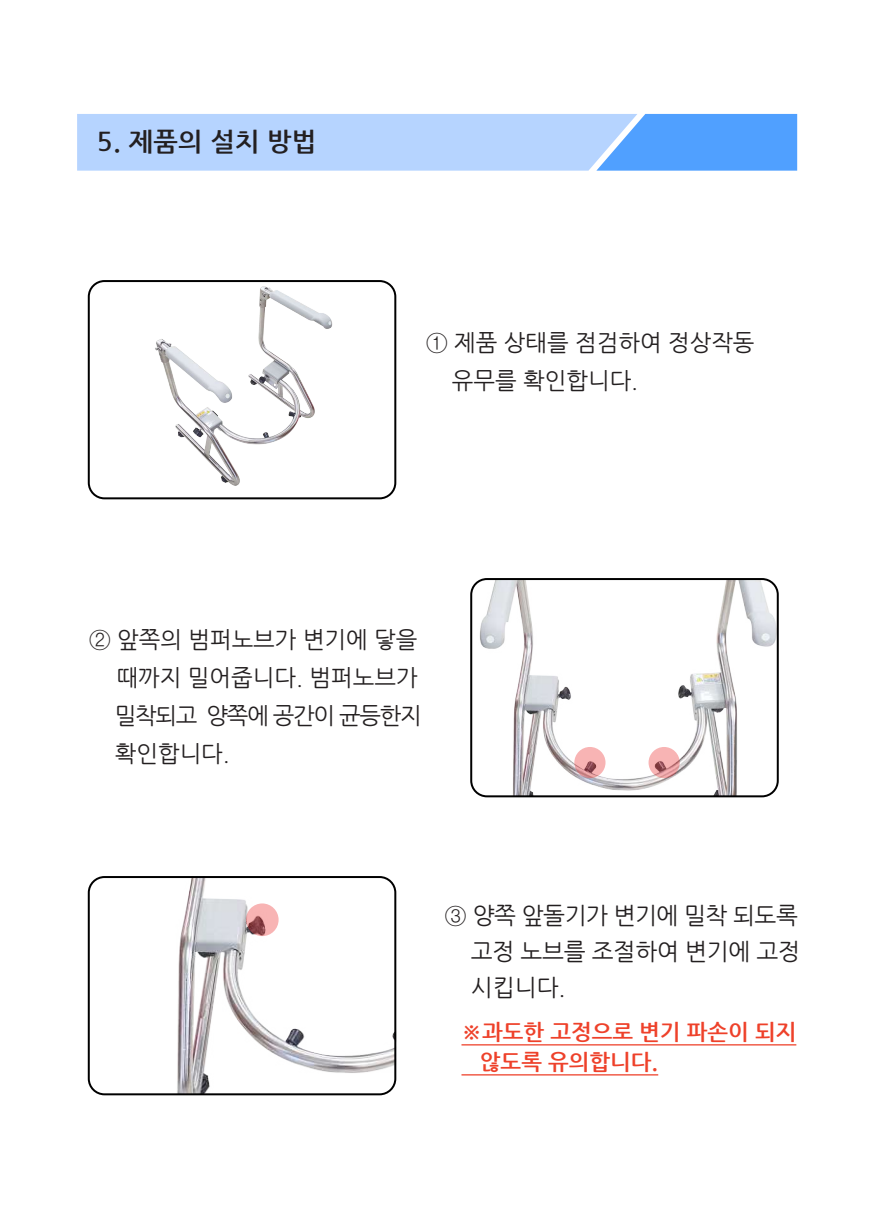
<style>
.page{position:relative;width:876px;height:1225px;background:#fff}
.page>*{position:absolute;margin:0;border:0;box-sizing:border-box;transform-origin:0 0}
.t1{font:700 26px "Nanum Gothic";letter-spacing:.01em;color:#231f20}
.t2{font:23.4px/35.8px "Nanum Gothic";letter-spacing:-.01em;color:#231f20;text-align:justify}
.t3{font:23px/38px "Nanum Gothic";color:#231f20}
.t4{font:700 22px/30px "Nanum Gothic";color:#ee412a}
.s1{font-size:23px}
</style>
<div class="page">
<svg style="left:77px;top:114px;width:720px;height:57px;background:#9fc8ff"></svg>
<hr style="left:461px;top:1044px;width:335px;height:1px;background:#ee412a">
<hr style="left:461px;top:1074px;width:197px;height:1px;background:#ee412a">
<div style="left:88px;top:280px;width:308px;height:219px;border:2px solid #000;border-radius:16px"></div>
<img style="left:473px;top:581px;width:303px;height:215px">
<svg style="left:574px;top:747px;width:31px;height:31px"></svg>
<svg style="left:648px;top:747px;width:32px;height:31px"></svg>
<div style="left:470px;top:578px;width:309px;height:219px;border:2px solid #000;border-radius:16px"></div>
<img style="left:177px;top:876px;width:219px;height:218px">
<div style="left:88px;top:876px;width:308px;height:219px;border:2px solid #000;border-radius:16px"></div>
<img style="left:148px;top:282px;width:188px;height:215px">
<svg style="left:246px;top:903px;width:33px;height:33px"></svg>
<p class="t1" style="left:97px;top:129px;width:221px">5. 제품의 설치 방법</p>
<p class="t3" style="left:452px;top:324px;width:304px;text-indent:-26px">① 제품 상태를 점검하여 정상작동 유무를 확인합니다.</p>
<p class="t3" style="left:115px;top:621px;width:308px;text-indent:-26px">② 앞쪽의 범퍼노브가 변기에 닿을 때까지 밀어줍니다. 범퍼노브가 밀착되고 양쪽에 공간이 균등한지 확인합니다.</p>
<p class="t2" style="left:471px;top:898px;width:331px;text-indent:-26px"><span class="s1">③</span> 양쪽 앞돌기가 변기에 밀착 되도록 고정 노브를 조절하여 변기에 고정 시킵니다.</p>
<p class="t4" style="left:480px;top:1017px;width:318px;text-indent:-18px">※과도한 고정으로 변기 파손이 되지 않도록 유의합니다.</p>
</div>
